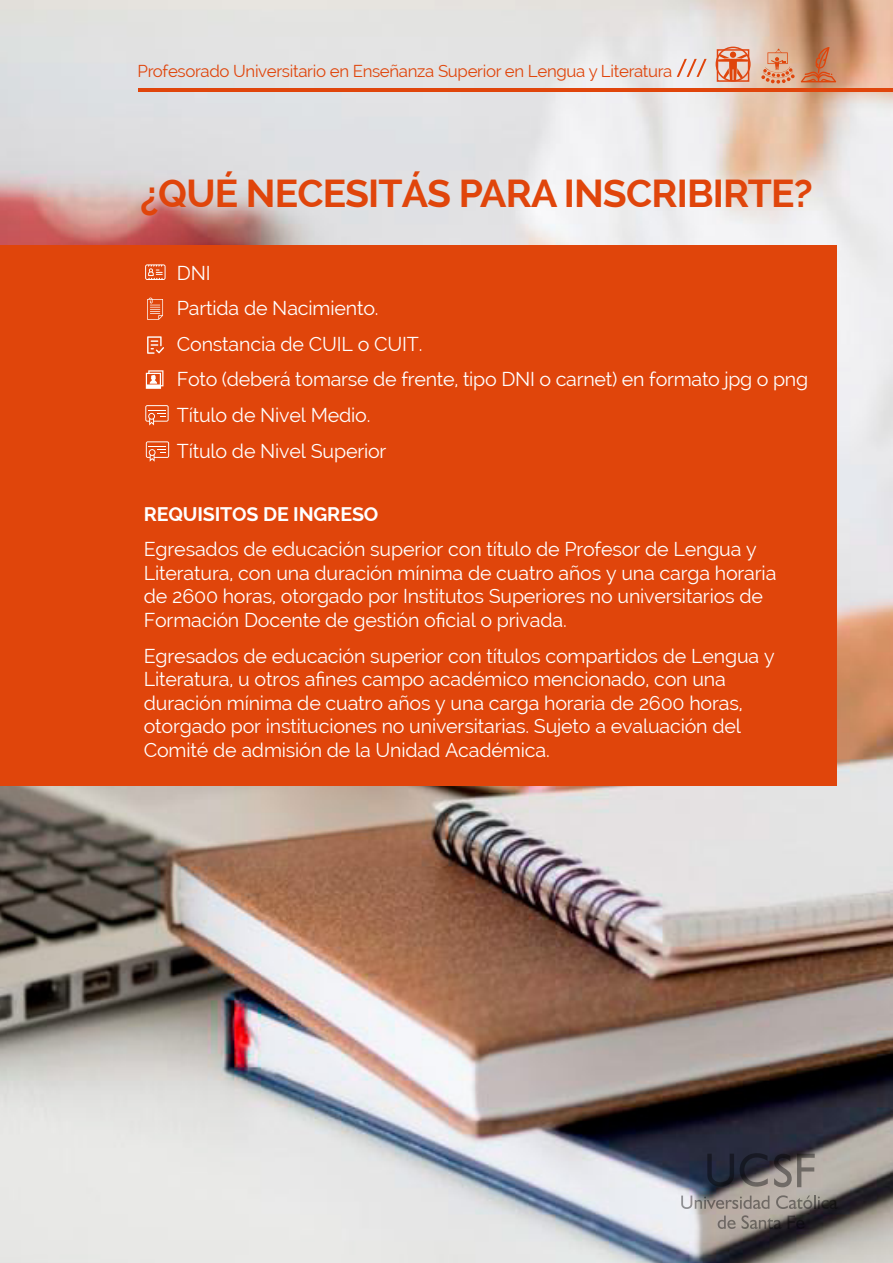
<style>
.page{position:relative;width:893px;height:1263px;background:#fff}
.page>*{position:absolute;margin:0;border:0;box-sizing:border-box;transform-origin:0 0}
.t1{font:700 39px "Raleway";letter-spacing:-.02em;color:#e0450b}
.t2{font:19.65px/23.5px "Raleway";letter-spacing:-.01em;color:#fff}
.t3{font:700 19.65px "Raleway";letter-spacing:-.01em;color:#fff}
.t4{font:16.8px "Raleway";letter-spacing:-.02em;color:#e0450b}
</style>
<div class="page">
<img style="left:0;top:0;width:893px;height:1263px">
<svg style="left:707px;top:1154px;width:27px;height:32px"></svg>
<svg style="left:740px;top:1153px;width:28px;height:34px"></svg>
<svg style="left:774px;top:1154px;width:41px;height:33px"></svg>
<svg style="left:681px;top:1195px;width:88px;height:14px"></svg>
<svg style="left:776px;top:1195px;width:61px;height:14px"></svg>
<svg style="left:718px;top:1215px;width:63px;height:14px"></svg>
<svg style="left:788px;top:1215px;width:16px;height:14px"></svg>
<hr style="left:138px;top:88px;width:755px;height:3px;background:#e0450b">
<svg style="left:677px;top:59px;width:30px;height:18px"></svg>
<svg style="left:761px;top:49px;width:34px;height:35px"></svg>
<svg style="left:720px;top:52px;width:26px;height:27px"></svg>
<div style="left:717px;top:49px;width:32px;height:33px;border:2px solid #e04612"></div>
<div style="left:716px;top:47px;width:35px;height:35px;border:2px solid #e04612;border-radius:50%"></div>
<svg style="left:801px;top:47px;width:35px;height:35px"></svg>
<div style="left:0;top:246px;width:836px;height:540px;background:#e0450b"></div>
<svg style="left:145px;top:405px;width:24px;height:20px"></svg>
<svg style="left:146px;top:441px;width:23px;height:21px"></svg>
<svg style="left:145px;top:264px;width:21px;height:16px"></svg>
<svg style="left:146px;top:370px;width:17px;height:19px"></svg>
<svg style="left:147px;top:298px;width:16px;height:22px"></svg>
<svg style="left:147px;top:336px;width:17px;height:18px"></svg>
<p class="t4" style="left:138px;top:61px;width:536px">Profesorado Universitario en Enseñanza Superior en Lengua y Literatura</p>
<h1 class="t1" style="left:140px;top:171px;width:674px">¿QUÉ NECESITÁS PARA INSCRIBIRTE?</h1>
<p class="t2" style="left:177px;top:255px;width:633px;line-height:35.5px">DNI<br>Partida de Nacimiento.<br>Constancia de CUIL o CUIT.<br>Foto (deberá tomarse de frente, tipo DNI o carnet) en formato jpg o png<br>Título de Nivel Medio.<br>Título de Nivel Superior</p>
<p class="t3" style="left:144px;top:502px;width:236px">REQUISITOS DE INGRESO</p>
<p class="t2" style="left:144px;top:537px;width:634px">Egresados de educación superior con título de Profesor de Lengua y Literatura, con una duración mínima de cuatro años y una carga horaria de 2600 horas, otorgado por Institutos Superiores no universitarios de Formación Docente de gestión oficial o privada.</p>
<p class="t2" style="left:144px;top:644px;width:632px">Egresados de educación superior con títulos compartidos de Lengua y Literatura, u otros afines campo académico mencionado, con una duración mínima de cuatro años y una carga horaria de 2600 horas, otorgado por instituciones no universitarias. Sujeto a evaluación del Comité de admisión de la Unidad Académica.</p>
</div>
